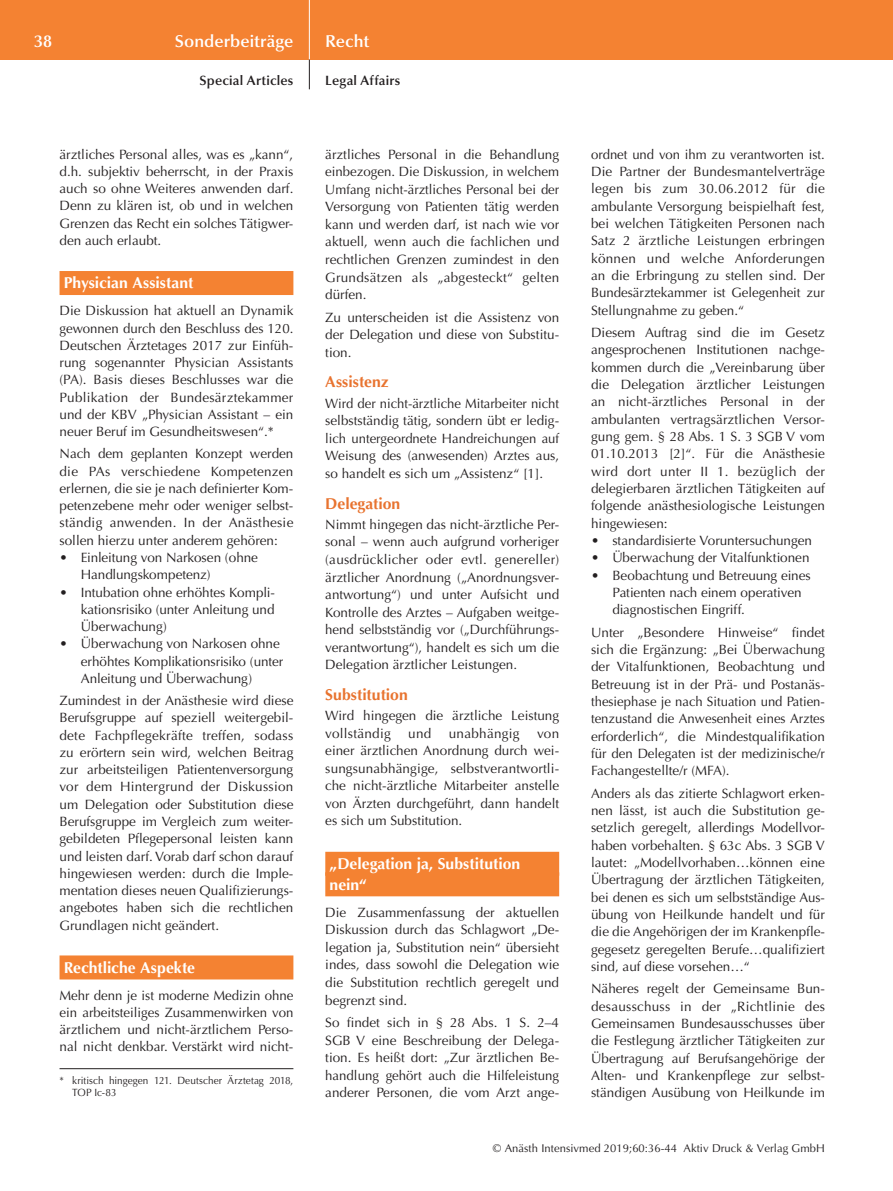
<style>
.page{position:relative;width:893px;height:1191px;background:#fff}
.page>*{position:absolute;margin:0;border:0;box-sizing:border-box;transform-origin:0 0}
.t1{font:600 17.25px "Optima";letter-spacing:.005em;color:#fff}
.t2{font:700 15.75px/20.5px "Optima";color:#fff}
.t3{font:700 15.75px "Optima";color:#e8732f}
.t4{font:13.5px/17.2px "Optima";color:#231f20;text-align:justify}
.t5{font:600 13.5px "Optima";letter-spacing:.015em;color:#231f20}
.t6{font:13.5px "Optima";letter-spacing:.02em;color:#231f20}
.t7{font:11.25px "Optima";letter-spacing:.005em;color:#231f20}
.t8{font:10.5px/12.5px "Optima";letter-spacing:.005em;color:#231f20;scale:.95 1}
</style>
<div class="page">
<div style="left:0;top:0;width:893px;height:60px;background:#f48232"></div>
<hr style="left:309px;top:0;width:1px;height:60px;background:#fff">
<svg style="left:309px;top:60px;width:1px;height:29px"></svg>
<div style="left:60px;top:271px;width:233px;height:24px;background:#f48232"></div>
<div style="left:60px;top:955px;width:233px;height:24px;background:#f48232"></div>
<div style="left:325px;top:851px;width:234px;height:24px;background:#f48232"></div>
<div style="left:325px;top:872px;width:234px;height:24px;background:#f48232"></div>
<hr style="left:60px;top:1068px;width:233px;height:1px;background:#231f20">
<p class="t1" style="left:34px;top:31px;width:20px">38</p>
<p class="t1" style="left:175px;top:31px;width:120px">Sonderbeiträge</p>
<p class="t5" style="left:199px;top:73px;width:95px">Special Articles</p>
<p class="t4" style="left:60px;top:146px;width:235px">ärztliches Personal alles, was es „kann“, d.h. subjektiv beherrscht, in der Praxis auch so ohne Weiteres anwenden darf.<br>Denn zu klären ist, ob und in welchen Grenzen das Recht ein solches Tätigwer&shy;den auch erlaubt.</p>
<p class="t2" style="left:64px;top:273px;width:131px">Physician Assistant</p>
<p class="t4" style="left:60px;top:302px;width:235px">Die Diskussion hat aktuell an Dynamik gewonnen durch den Beschluss des 120.<br>Deutschen Ärztetages 2017 zur Einfüh&shy;rung sogenannter Physician Assistants (PA). Basis dieses Beschlusses war die Publikation der Bundesärztekammer und der KBV „Physician Assistant – ein neuer Beruf im Gesundheitswesen“.*</p>
<p class="t4" style="left:60px;top:445px;width:235px">Nach dem geplanten Konzept werden die PAs verschiedene Kompetenzen erlernen, die sie je nach definierter Kom&shy;petenzebene mehr oder weniger selbst&shy;ständig anwenden. In der Anästhesie sollen hierzu unter anderem gehören:</p>
<p class="t4" style="left:81px;top:549px;width:179px;text-indent:-21px">• Einleitung von Narkosen (ohne<br>Handlungskompetenz)</p>
<p class="t4" style="left:81px;top:583px;width:196px;text-indent:-21px">• Intubation ohne erhöhtes Kompli&shy;kationsrisiko (unter Anleitung und Überwachung)</p>
<p class="t4" style="left:81px;top:635px;width:204px;text-align:left;text-indent:-21px">• Überwachung von Narkosen ohne erhöhtes Komplikationsrisiko (unter<br>Anleitung und Überwachung)</p>
<p class="t4" style="left:60px;top:692px;width:235px">Zumindest in der Anästhesie wird diese Berufsgruppe auf speziell weitergebil&shy;dete Fachpflegekräfte treffen, sodass zu erörtern sein wird, welchen Beitrag zur arbeitsteiligen Patientenversorgung vor dem Hintergrund der Diskussion um Delegation oder Substitution diese Berufsgruppe im Vergleich zum weiter&shy;gebildeten Pflegepersonal leisten kann und leisten darf. Vorab darf schon darauf hingewiesen werden: durch die Imple&shy;mentation dieses neuen Qualifizierungs&shy;angebotes haben sich die rechtlichen Grundlagen nicht geändert.</p>
<p class="t2" style="left:64px;top:957px;width:133px">Rechtliche Aspekte</p>
<p class="t4" style="left:60px;top:986px;width:235px">Mehr denn je ist moderne Medizin ohne ein arbeitsteiliges Zusammenwirken von ärztlichem und nicht-ärztlichem Perso&shy;nal nicht denkbar. Verstärkt wird nicht-</p>
<p class="t8" style="left:72px;top:1074px;width:234px;text-indent:-13px">* kritisch hingegen 121. Deutscher Ärztetag 2018,<br>TOP Ic-83</p>
<p class="t1" style="left:325px;top:31px;width:45px">Recht</p>
<p class="t5" style="left:325px;top:73px;width:77px">Legal Affairs</p>
<p class="t4" style="left:325px;top:146px;width:235px">ärztliches Personal in die Behandlung einbezogen. Die Diskussion, in welchem Umfang nicht-ärztliches Personal bei der Versorgung von Patienten tätig werden kann und werden darf, ist nach wie vor aktuell, wenn auch die fachlichen und rechtlichen Grenzen zumindest in den Grundsätzen als „abgesteckt“ gelten dürfen.</p>
<p class="t4" style="left:325px;top:308px;width:235px">Zu unterscheiden ist die Assistenz von der Delegation und diese von Substitu&shy;tion.</p>
<p class="t3" style="left:325px;top:373px;width:65px">Assistenz</p>
<p class="t4" style="left:325px;top:394px;width:235px">Wird der nicht-ärztliche Mitarbeiter nicht selbstständig tätig, sondern übt er ledig&shy;lich untergeordnete Handreichungen auf Weisung des (anwesenden) Arztes aus, so handelt es sich um „Assistenz“ [1].</p>
<p class="t3" style="left:325px;top:494px;width:76px">Delegation</p>
<p class="t4" style="left:325px;top:516px;width:235px">Nimmt hingegen das nicht-ärztliche Per&shy;sonal – wenn auch aufgrund vorheriger (ausdrücklicher oder evtl. genereller) ärztlicher Anordnung („Anordnungsver&shy;antwortung“) und unter Aufsicht und Kontrolle des Arztes – Aufgaben weitge&shy;hend selbstständig vor („Durchführungs&shy;verantwortung“), handelt es sich um die Delegation ärztlicher Leistungen.</p>
<p class="t3" style="left:325px;top:685px;width:84px">Substitution</p>
<p class="t4" style="left:325px;top:707px;width:235px">Wird hingegen die ärztliche Leistung vollständig</p>
<p class="t4" style="left:408px;top:724px;width:25px">und</p>
<p class="t6" style="left:449px;top:725px;width:72px">unabhängig</p>
<p class="t4" style="left:325px;top:724px;width:235px;text-indent:212px">von einer ärztlichen Anordnung durch wei&shy;sungsunabhängige, selbstverantwortli&shy;che nicht-ärztliche Mitarbeiter anstelle von Ärzten durchgeführt, dann handelt es sich um Substitution.</p>
<p class="t2" style="left:330px;top:853px;width:192px">„Delegation ja, Substitution nein“</p>
<p class="t4" style="left:325px;top:903px;width:235px">Die Zusammenfassung der aktuellen Diskussion durch das Schlagwort „De&shy;legation ja, Substitution nein“ übersieht indes, dass sowohl die Delegation wie die Substitution rechtlich geregelt und begrenzt sind.</p>
<p class="t4" style="left:325px;top:1014px;width:235px">So findet sich in § 28 Abs. 1 S. 2–4<br>SGB V eine Beschreibung der Delega&shy;tion. Es heißt dort: „Zur ärztlichen Be&shy;handlung gehört auch die Hilfeleistung anderer Personen, die vom Arzt ange-</p>
<p class="t4" style="left:591px;top:146px;width:235px">ordnet und von ihm zu verantworten ist.<br>Die Partner der Bundesmantelverträge legen bis zum 30.06.2012 für die ambulante Versorgung beispielhaft fest, bei welchen Tätigkeiten Personen nach Satz 2 ärztliche Leistungen erbringen können und welche Anforderungen an die Erbringung zu stellen sind. Der Bundesärztekammer ist Gelegenheit zur Stellungnahme zu geben.“</p>
<p class="t4" style="left:591px;top:324px;width:235px">Diesem Auftrag sind die im Gesetz angesprochenen Institutionen nachge&shy;kommen durch die „Vereinbarung über die Delegation ärztlicher Leistungen an nicht-ärztliches Personal in der ambulanten vertragsärztlichen Versor&shy;gung gem. § 28 Abs. 1 S. 3 SGB V vom 01.10.2013 [2]“. Für die Anästhesie wird dort unter II 1. bezüglich der delegierbaren ärztlichen Tätigkeiten auf folgende anästhesiologische Leistungen hingewiesen:</p>
<p class="t4" style="left:591px;top:532px;width:222px">• standardisierte Voruntersuchungen</p>
<p class="t4" style="left:591px;top:549px;width:220px">• Überwachung der Vitalfunktionen</p>
<p class="t4" style="left:612px;top:566px;width:200px;text-align:left;text-indent:-21px">• Beobachtung und Betreuung eines<br>Patienten nach einem operativen diagnostischen Eingriff.</p>
<p class="t4" style="left:591px;top:624px;width:235px">Unter „Besondere Hinweise“ findet sich die Ergänzung: „Bei Überwachung der Vitalfunktionen, Beobachtung und Betreuung ist in der Prä- und Postanäs&shy;thesiephase je nach Situation und Patien&shy;tenzustand die Anwesenheit eines Arztes erforderlich“, die Mindestqualifikation für den Delegaten ist der medizinische/r Fachangestellte/r (MFA).</p>
<p class="t4" style="left:591px;top:784px;width:235px">Anders als das zitierte Schlagwort erken&shy;nen lässt, ist auch die Substitution ge&shy;setzlich geregelt, allerdings Modellvor&shy;haben vorbehalten. § 63c Abs. 3 SGB V lautet: „Modellvorhaben…können eine Übertragung der ärztlichen Tätigkeiten, bei denen es sich um selbstständige Aus&shy;übung von Heilkunde handelt und für die die Angehörigen der im Krankenpfle&shy;gegesetz geregelten Berufe…qualifiziert sind, auf diese vorsehen…“</p>
<p class="t4" style="left:591px;top:980px;width:235px">Näheres regelt der Gemeinsame Bun&shy;desausschuss in der „Richtlinie des Gemeinsamen Bundesausschusses über die Festlegung ärztlicher Tätigkeiten zur Übertragung auf Berufsangehörige der Alten- und Krankenpflege zur selbst&shy;ständigen Ausübung von Heilkunde im</p>
<p class="t7" style="left:493px;top:1142px;width:333px">© Anästh Intensivmed 2019;60:36-44 Aktiv Druck &amp; Verlag GmbH</p>
</div>
